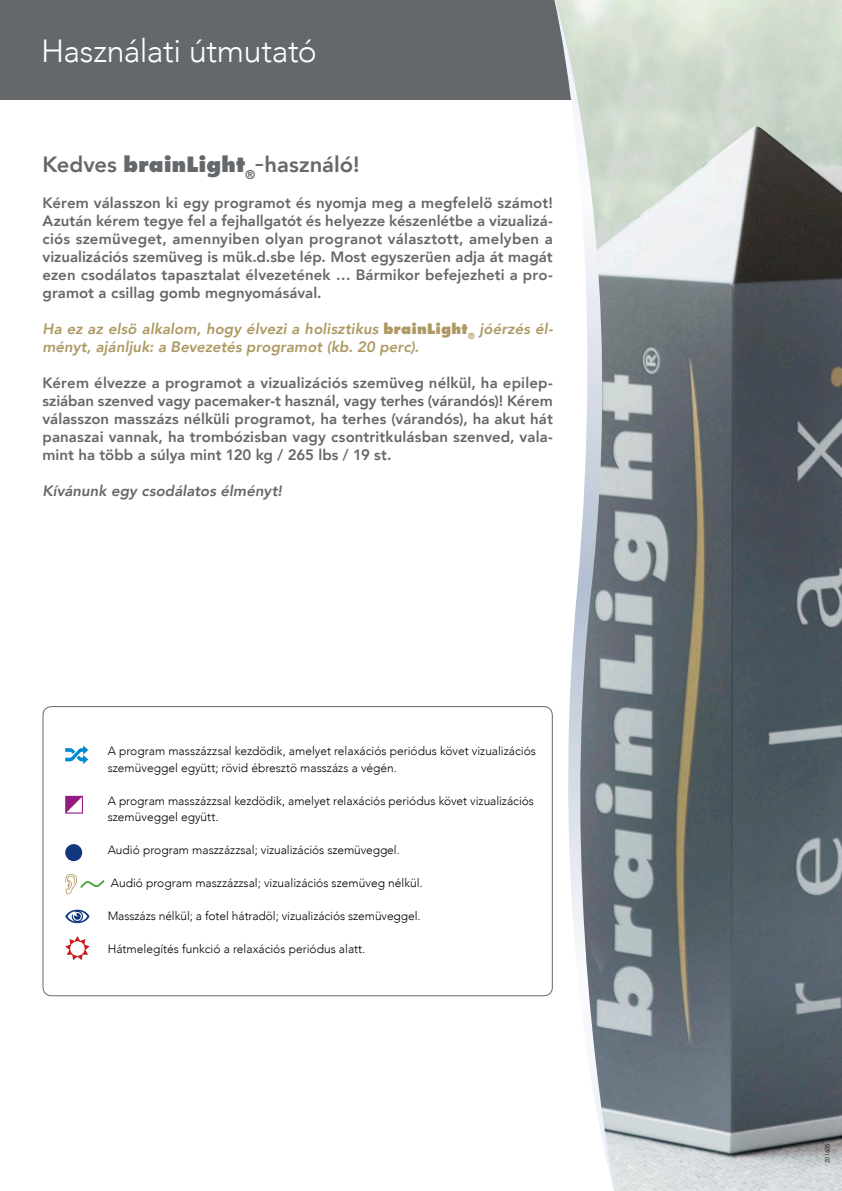
<style>
.page{position:relative;width:842px;height:1191px;background:#fff}
.page>*{position:absolute;margin:0;border:0;box-sizing:border-box;transform-origin:0 0}
.t1{font:300 32px "Avenir";letter-spacing:-.015em;color:#fff}
.t2{font:800 22px "Avenir";color:#65686b}
.t3{font:800 15px/18px "Avenir";letter-spacing:.005em;color:#65686b;text-align:justify}
.t4{font:italic 800 15px/18px "Avenir";letter-spacing:.005em;color:#ae9963}
.t5{font:italic 800 15px "Avenir";letter-spacing:.005em;color:#65686b}
.t6{font:300 12px/16.5px "Avenir";color:#000}
.t7{font:300 6px "Avenir";color:#000}
.s1{font-family:"Futura";font-size:20.5px}
.s2{font-weight:300;font-size:30px}
.s3{font-family:"Futura";font-style:normal;font-size:14px}
</style>
<div class="page">
<div style="left:0;top:0;width:842px;height:99px;background:#65686b"></div>
<img style="left:626px;top:0;width:216px;height:1191px">
<svg style="left:547px;top:0;width:79px;height:1191px"></svg>
<div style="left:43px;top:706px;width:510px;height:290px;border:1px solid #65686b;border-radius:9px"></div>
<svg style="left:65px;top:745px;width:23px;height:19px"></svg>
<svg style="left:65px;top:796px;width:18px;height:17px"></svg>
<div style="left:65px;top:844px;width:17px;height:17px;background:#12377f;border-radius:50%"></div>
<svg style="left:65px;top:874px;width:40px;height:20px"></svg>
<svg style="left:65px;top:909px;width:25px;height:14px"></svg>
<svg style="left:65px;top:936px;width:25px;height:24px"></svg>
<h1 class="t1" style="left:41px;top:32px;width:277px">Használati útmutató</h1>
<h2 class="t2" style="left:43px;top:147px;width:319px">Kedves <span class="s1">brainLight</span><sub>®</sub><span class="s2">-</span>használó!</h2>
<p class="t3" style="left:43px;top:194px;width:512px">Kérem válasszon ki egy programot és nyomja meg a megfelelö számot!<br>Azután kérem tegye fel a fejhallgatót és helyezze készenlétbe a vizualizá&shy;ciós szemüveget, amennyiben olyan progranot választott, amelyben a vizualizációs szemüveg is mük.d.sbe lép. Most egyszerüen adja át magát ezen csodálatos tapasztalat élvezetének … Bármikor befejezheti a pro&shy;gramot a csillag gomb megnyomásával.</p>
<p class="t4" style="left:43px;top:320px;width:512px">Ha ez az elsö alkalom, hogy élvezi a holisztikus <span class="s3">brainLight</span><sub>®</sub> jóérzés él&shy;ményt, ajánljuk: a Bevezetés programot (kb. 20 perc).</p>
<p class="t3" style="left:43px;top:374px;width:512px">Kérem élvezze a programot a vizualizációs szemüveg nélkül, ha epilep&shy;sziában szenved vagy pacemaker-t használ, vagy terhes (várandós)! Kérem válasszon masszázs nélküli programot, ha terhes (várandós), ha akut hát panaszai vannak, ha trombózisban vagy csontritkulásban szenved, vala&shy;mint ha több a súlya mint 120 kg / 265 lbs / 19 st.</p>
<p class="t5" style="left:43px;top:482px;width:241px">Kívánunk egy csodálatos élményt!</p>
<p class="t6" style="left:108px;top:742px;width:430px">A program masszázzsal kezdödik, amelyet relaxációs periódus követ vizualizációs szemüveggel együtt; rövid ébresztö masszázs a végén.</p>
<p class="t6" style="left:108px;top:792px;width:428px">A program masszázzsal kezdödik, amelyet relaxációs periódus követ vizualizációs szemüveggel együtt.</p>
<p class="t6" style="left:108px;top:841px;width:294px">Audió program maszzázzsal; vizualizációs szemüveggel.</p>
<p class="t6" style="left:111px;top:874px;width:313px">Audió program maszzázzsal; vizualizációs szemüveg nélkül.</p>
<p class="t6" style="left:108px;top:907px;width:314px">Masszázs nélkül; a fotel hátradöl; vizualizációs szemüveggel.</p>
<p class="t6" style="left:108px;top:940px;width:259px">Hátmelegítés funkció a relaxációs periódus alatt.</p>
<p class="t7" style="left:824px;top:1162px;width:20px;rotate:-90deg">201605</p>
</div>
